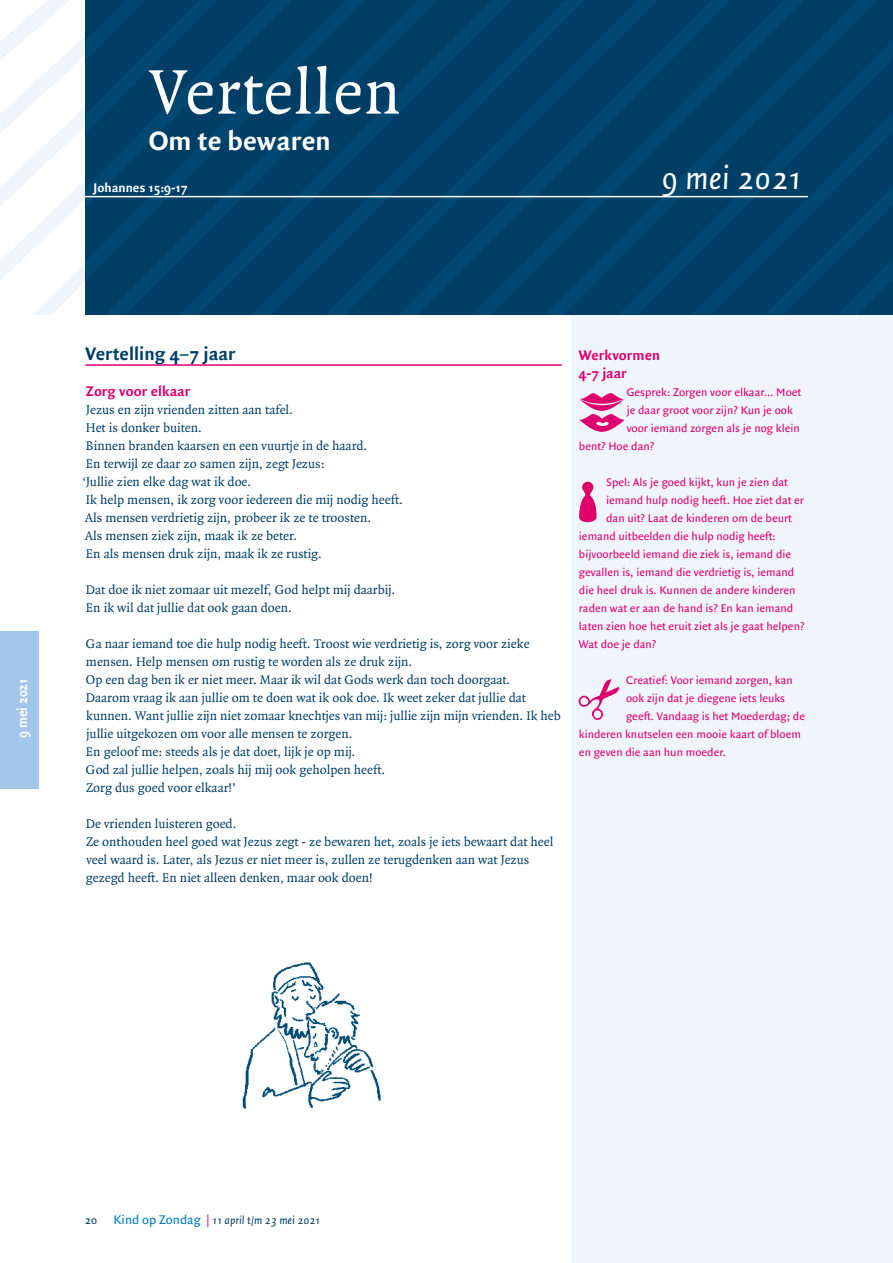
<style>
.page{position:relative;width:893px;height:1263px;background:#fff}
.page>*{position:absolute;margin:0;border:0;box-sizing:border-box;transform-origin:0 0}
.t1{font:99.6px "Kwintesses";color:#df006e}
.t2{font:67.5px "Quadraat";letter-spacing:.02em;color:#fff}
.t3{font:italic 34.35px "Quadraat Sans";color:#fff}
.t4{font:700 28.5px "Quadraat Sans";color:#fff}
.t5{font:700 19.5px "Quadraat Sans";color:#003e66}
.t6{font:700 15px/18px "Quadraat Sans";color:#df006e}
.t7{font:700 15px "Quadraat Sans";color:#fff;scale:.9 1}
.t8{font:13.5px/18px "Quadraat";color:#003e66}
.t9{font:700 13.5px "Quadraat Sans";color:#fff}
.t10{font:12px "Quadraat Sans";color:#df006e}
.t11{font:italic 12px "Quadraat Sans";color:#003e66}
.t12{font:12px "Quadraat Sans";color:#003e66}
.s1{font-style:normal;font-size:13.5px;color:#007bc4}
.s2{font-family:"Quadraat";font-style:normal;color:#df006e}
</style>
<div class="page">
<svg style="left:0;top:231px;width:32px;height:49px"></svg>
<svg style="left:32px;top:207px;width:53px;height:108px"></svg>
<div style="left:572px;top:63px;width:321px;height:1200px;background:#f0f5fc"></div>
<hr style="left:85px;top:364px;width:477px;height:2px;background:#df006e">
<svg style="left:0;top:0;width:85px;height:207px"></svg>
<svg style="left:85px;top:0;width:21px;height:280px;background:#004069"></svg>
<svg style="left:106px;top:0;width:73px;height:315px;background:#004069"></svg>
<svg style="left:179px;top:0;width:73px;height:315px;background:#004069"></svg>
<svg style="left:252px;top:0;width:73px;height:315px;background:#004069"></svg>
<svg style="left:325px;top:0;width:73px;height:315px;background:#004069"></svg>
<svg style="left:398px;top:0;width:74px;height:315px;background:#004069"></svg>
<svg style="left:472px;top:0;width:73px;height:315px;background:#004069"></svg>
<svg style="left:545px;top:0;width:332px;height:315px;background:#004169"></svg>
<svg style="left:618px;top:40px;width:275px;height:275px;background:#004069"></svg>
<svg style="left:691px;top:112px;width:202px;height:203px;background:#004069"></svg>
<hr style="left:85px;top:196px;width:723px;height:1px;background:#fff">
<div style="left:0;top:631px;width:38px;height:158px;background:#a3c6ea"></div>
<img style="left:242px;top:962px;width:139px;height:147px">
<h2 class="t2" style="left:149px;top:57px;width:253px">Vertellen</h2>
<h3 class="t4" style="left:149px;top:124px;width:184px">Om te bewaren</h3>
<p class="t9" style="left:94px;top:180px;width:95px">Johannes 15:9-17</p>
<h3 class="t3" style="left:661px;top:160px;width:143px">9 mei 2021</h3>
<p class="t7" style="left:14px;top:738px;width:68px;rotate:-90deg">9 mei 2021</p>
<h3 class="t5" style="left:85px;top:343px;width:152px">Vertelling 4–7 jaar</h3>
<p class="t6" style="left:86px;top:383px;width:106px">Zorg voor elkaar</p>
<p class="t8" style="left:82px;top:401px;width:322px">Jezus en zijn vrienden zitten aan tafel.<br>Het is donker buiten.<br>Binnen branden kaarsen en een vuurtje in de haard.<br>En terwijl ze daar zo samen zijn, zegt Jezus:<br>‘Jullie zien elke dag wat ik doe.<br>Ik help mensen, ik zorg voor iedereen die mij nodig heeft.<br>Als mensen verdrietig zijn, probeer ik ze te troosten.<br>Als mensen ziek zijn, maak ik ze beter.<br>En als mensen druk zijn, maak ik ze rustig.</p>
<p class="t8" style="left:86px;top:581px;width:311px">Dat doe ik niet zomaar uit mezelf, God helpt mij daarbij.<br>En ik wil dat jullie dat ook gaan doen.</p>
<p class="t8" style="left:86px;top:635px;width:476px">Ga naar iemand toe die hulp nodig heeft. Troost wie verdrietig is, zorg voor zieke mensen. Help mensen om rustig te worden als ze druk zijn.<br>Op een dag ben ik er niet meer. Maar ik wil dat Gods werk dan toch doorgaat.<br>Daarom vraag ik aan jullie om te doen wat ik ook doe. Ik weet zeker dat jullie dat kunnen. Want jullie zijn niet zomaar knechtjes van mij: jullie zijn mijn vrienden. Ik heb jullie uitgekozen om voor alle mensen te zorgen.<br>En geloof me: steeds als je dat doet, lijk je op mij.<br>God zal jullie helpen, zoals hij mij ook geholpen heeft.<br>Zorg dus goed voor elkaar!’</p>
<p class="t8" style="left:86px;top:815px;width:469px">De vrienden luisteren goed.<br>Ze onthouden heel goed wat Jezus zegt - ze bewaren het, zoals je iets bewaart dat heel veel waard is. Later, als Jezus er niet meer is, zullen ze terugdenken aan wat Jezus gezegd heeft. En niet alleen denken, maar ook doen!</p>
<p class="t6" style="left:579px;top:347px;width:83px">Werkvormen<br>4-7 jaar</p>
<h1 class="t1" style="left:579px;top:339px;width:49px">l</h1>
<p class="t10" style="left:627px;top:385px;width:176px">Gesprek: Zorgen voor elkaar… Moet</p>
<p class="t10" style="left:627px;top:403px;width:168px">je daar groot voor zijn? Kun je ook</p>
<p class="t10" style="left:627px;top:421px;width:175px">voor iemand zorgen als je nog klein</p>
<p class="t10" style="left:579px;top:439px;width:77px">bent? Hoe dan?</p>
<h1 class="t1" style="left:579px;top:429px;width:29px">p</h1>
<p class="t10" style="left:606px;top:475px;width:183px">Spel: Als je goed kijkt, kun je zien dat</p>
<p class="t10" style="left:606px;top:493px;width:199px">iemand hulp nodig heeft. Hoe ziet dat er</p>
<p class="t10" style="left:606px;top:511px;width:187px">dan uit? Laat de kinderen om de beurt</p>
<p class="t10" style="left:579px;top:529px;width:198px">iemand uitbeelden die hulp nodig heeft:</p>
<p class="t10" style="left:579px;top:547px;width:214px">bijvoorbeeld iemand die ziek is, iemand die</p>
<p class="t10" style="left:579px;top:565px;width:217px">gevallen is, iemand die verdrietig is, iemand</p>
<p class="t10" style="left:579px;top:583px;width:218px">die heel druk is. Kunnen de andere kinderen</p>
<p class="t10" style="left:579px;top:601px;width:216px">raden wat er aan de hand is? En kan iemand</p>
<p class="t10" style="left:579px;top:619px;width:227px">laten zien hoe het eruit ziet als je gaat helpen?</p>
<p class="t10" style="left:579px;top:637px;width:79px">Wat doe je dan?</p>
<h1 class="t1" style="left:579px;top:627px;width:49px">s</h1>
<p class="t10" style="left:626px;top:673px;width:168px">Creatief: Voor iemand zorgen, kan</p>
<p class="t10" style="left:626px;top:691px;width:161px">ook zijn dat je diegene iets leuks</p>
<p class="t10" style="left:626px;top:709px;width:180px">geeft. Vandaag is het Moederdag; de</p>
<p class="t10" style="left:579px;top:727px;width:224px">kinderen knutselen een mooie kaart of bloem</p>
<p class="t10" style="left:579px;top:745px;width:149px">en geven die aan hun moeder.</p>
<p class="t12" style="left:85px;top:1213px;width:13px">20</p>
<p class="t11" style="left:114px;top:1214px;width:208px"><span class="s1">Kind op Zondag</span> <span class="s2">|</span> 11 april t/m 23 mei 2021</p>
</div>
